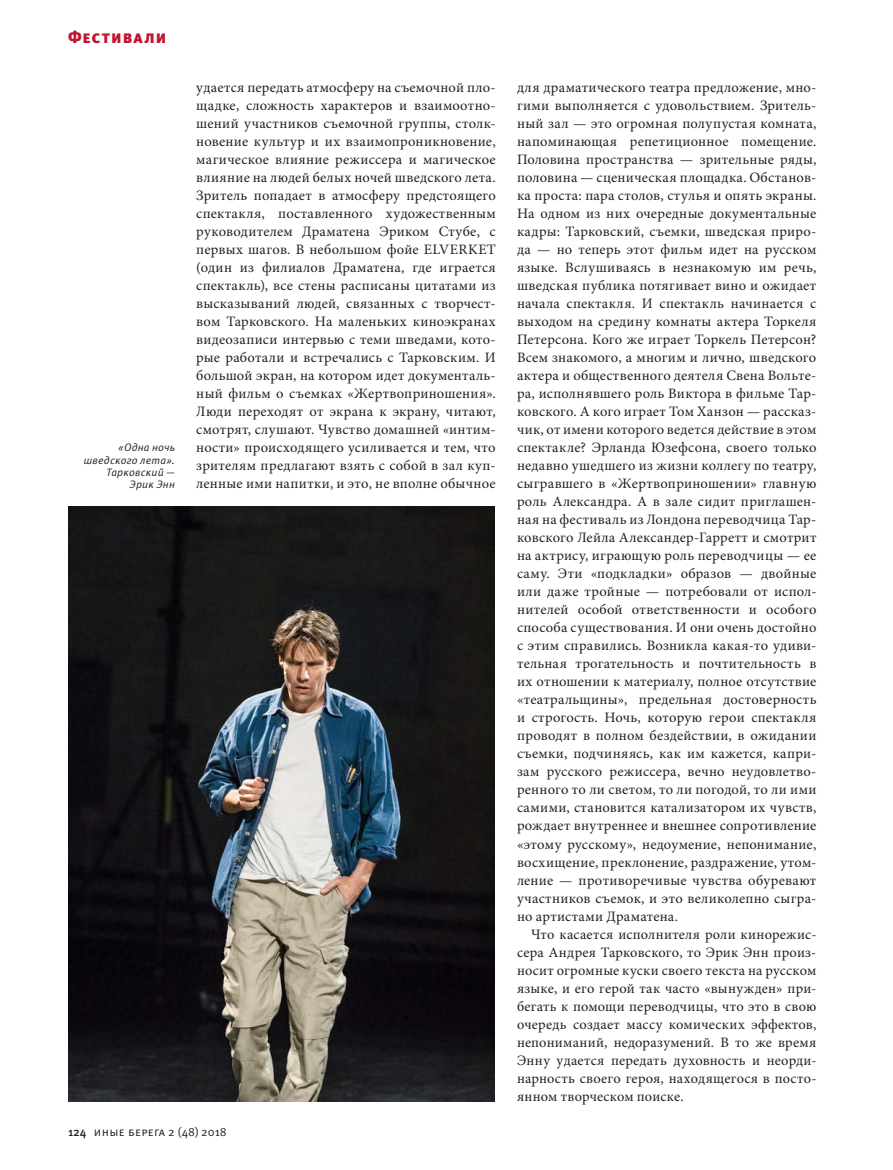
<style>
.page{position:relative;width:893px;height:1170px;background:#fff}
.page>*{position:absolute;margin:0;border:0;box-sizing:border-box;transform-origin:0 0}
.t1{font:900 16.8px "Meta Pro";letter-spacing:.06em;color:#c4122f}
.t2{font:14.4px/18px "Minion Pro";letter-spacing:.02em;color:#231f20;text-align:justify}
.t3{font:12px "Meta Pro";color:#231f20}
.t4{font:italic 10.8px/12.3px "Meta Pro";letter-spacing:.02em;color:#231f20;text-align:right}
.s1{font-weight:500}
</style>
<div class="page">
<img style="left:68px;top:506px;width:427px;height:594px">
<p class="t1" style="left:68px;top:31px;width:100px">Фестивали</p>
<p class="t4" style="left:84px;top:442px;width:93px">«Одна ночь шведского лета».<br>Тарковский —<br>Эрик Энн</p>
<p class="t2" style="left:196px;top:80px;width:301px">удается передать атмосферу на съемочной пло&shy;щадке, сложность характеров и взаимоотно&shy;шений участников съемочной группы, столк&shy;новение культур и их взаимопроникновение, магическое влияние режиссера и магическое влияние на людей белых ночей шведского лета.<br>Зритель попадает в атмосферу предстоящего спектакля, поставленного художественным руководителем Драматена Эриком Стубе, с первых шагов. В небольшом фойе ELVERKET (один из филиалов Драматена, где играется спектакль), все стены расписаны цитатами из высказываний людей, связанных с творчест&shy;вом Тарковского. На маленьких киноэкранах видеозаписи интервью с теми шведами, кото&shy;рые работали и встречались с Тарковским. И большой экран, на котором идет документаль&shy;ный фильм о съемках «Жертвоприношения».<br>Люди переходят от экрана к экрану, читают, смотрят, слушают. Чувство домашней «интим&shy;ности» происходящего усиливается и тем, что зрителям предлагают взять с собой в зал куп&shy;ленные ими напитки, и это, не вполне обычное</p>
<p class="t2" style="left:517px;top:80px;width:301px">для драматического театра предложение, мно&shy;гими выполняется с удовольствием. Зритель&shy;ный зал — это огромная полупустая комната, напоминающая репетиционное помещение.<br>Половина пространства — зрительные ряды, половина — сценическая площадка. Обстанов&shy;ка проста: пара столов, стулья и опять экраны.<br>На одном из них очередные документальные кадры: Тарковский, съемки, шведская приро&shy;да — но теперь этот фильм идет на русском языке. Вслушиваясь в незнакомую им речь, шведская публика потягивает вино и ожидает начала спектакля. И спектакль начинается с выходом на средину комнаты актера Торкеля Петерсона. Кого же играет Торкель Петерсон?<br>Всем знакомого, а многим и лично, шведского актера и общественного деятеля Свена Вольте&shy;ра, исполнявшего роль Виктора в фильме Тар&shy;ковского. А кого играет Том Ханзон — рассказ&shy;чик, от имени которого ведется действие в этом спектакле? Эрланда Юзефсона, своего только недавно ушедшего из жизни коллегу по театру, сыгравшего в «Жертвоприношении» главную роль Александра. А в зале сидит приглашен&shy;ная на фестиваль из Лондона переводчица Тар&shy;ковского Лейла Александер-Гарретт и смотрит на актрису, играющую роль переводчицы — ее саму. Эти «подкладки» образов — двойные или даже тройные — потребовали от испол&shy;нителей особой ответственности и особого способа существования. И они очень достойно с этим справились. Возникла какая-то удиви&shy;тельная трогательность и почтительность в их отношении к материалу, полное отсутствие «театральщины», предельная достоверность и строгость. Ночь, которую герои спектакля проводят в полном бездействии, в ожидании съемки, подчиняясь, как им кажется, капри&shy;зам русского режиссера, вечно неудовлетво&shy;ренного то ли светом, то ли погодой, то ли ими самими, становится катализатором их чувств, рождает внутреннее и внешнее сопротивление «этому русскому», недоумение, непонимание, восхищение, преклонение, раздражение, утом&shy;ление — противоречивые чувства обуревают участников съемок, и это великолепно сыгра&shy;но артистами Драматена.</p>
<p class="t2" style="left:517px;top:926px;width:301px;text-indent:14px">Что касается исполнителя роли кинорежис&shy;сера Андрея Тарковского, то Эрик Энн произ&shy;носит огромные куски своего текста на русском языке, и его герой так часто «вынужден» при&shy;бегать к помощи переводчицы, что это в свою очередь создает массу комических эффектов, непониманий, недоразумений. В то же время Энну удается передать духовность и неорди&shy;нарность своего героя, находящегося в посто&shy;янном творческом поиске.</p>
<p class="t3" style="left:68px;top:1127px;width:160px"><span class="s1">124</span> иные берега 2 (48) 2018</p>
</div>
